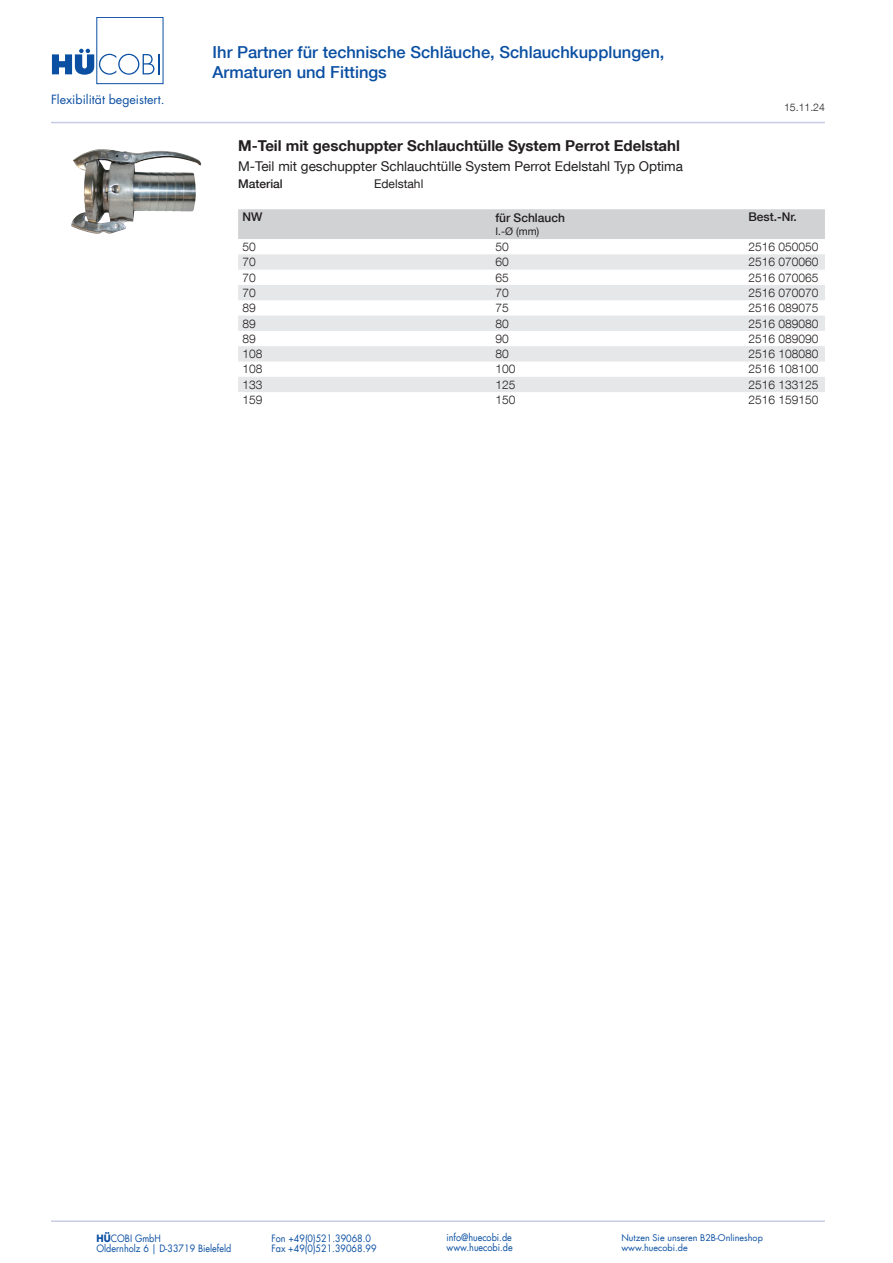
<style>
.page{position:relative;width:893px;height:1263px;background:#fff}
.page>*{position:absolute;margin:0;border:0;box-sizing:border-box;transform-origin:0 0}
.t1{font:500 16.5px/19.8px "Helvetica Neue LT Com";color:#0a4fa2}
.t2{font:700 15px "Helvetica Neue LT Com";color:#231f20}
.t3{font:13.5px "Helvetica Neue LT Com";color:#231f20}
.t4{font:12.3px "Futura LT";color:#0a4fa2}
.t5{font:300 12px "Helvetica Neue LT Com";color:#231f20}
.t6{font:500 12px "Helvetica Neue LT Com";color:#231f20}
.t7{font:12px "Helvetica Neue LT Com";color:#231f20}
.t8{font:300 10.5px "Helvetica Neue LT Com";color:#231f20}
.t9{font:10.5px "Helvetica Neue LT Com";color:#231f20}
.t10{font:9.9px "Futura LT";color:#0a4fa2;scale:.91 1}
.t11{font:9px "Futura LT";color:#0a4fa2}
.s1{font-weight:700}
</style>
<div class="page">
<hr style="left:51px;top:122px;width:774px;height:1px;background:#c7cbe6">
<hr style="left:51px;top:1220px;width:774px;height:2px;background:#c7cbe6">
<div style="left:96px;top:17px;width:67px;height:67px;border:1px solid #0a4fa2"></div>
<svg style="left:52px;top:49px;width:108px;height:26px"></svg>
<div style="left:238px;top:209px;width:587px;height:30px;background:#d1d2d4"></div>
<svg style="left:238px;top:254px;width:587px;height:138px;fill:#e6e7e9"></svg>
<img style="left:71px;top:149px;width:130px;height:85px">
<p class="t4" style="left:51px;top:91px;width:115px">Flexibilität begeistert.</p>
<h1 class="t1" style="left:213px;top:42px;width:453px">Ihr Partner für technische Schläuche, Schlauchkupplungen,<br>Armaturen und Fittings</h1>
<p class="t2" style="left:238px;top:136px;width:443px">M-Teil mit geschuppter Schlauchtülle System Perrot Edelstahl</p>
<p class="t3" style="left:238px;top:158px;width:446px">M-Teil mit geschuppter Schlauchtülle System Perrot Edelstahl Typ Optima</p>
<p class="t6" style="left:238px;top:177px;width:46px">Material</p>
<p class="t7" style="left:374px;top:176px;width:51px">Edelstahl</p>
<p class="t6" style="left:242px;top:210px;width:21px">NW</p>
<p class="t6" style="left:495px;top:211px;width:71px">für Schlauch</p>
<p class="t9" style="left:495px;top:224px;width:45px">I.-Ø (mm)</p>
<p class="t8" style="left:784px;top:101px;width:42px">15.11.24</p>
<p class="t6" style="left:748px;top:210px;width:50px">Best.-Nr.</p>
<p class="t5" style="left:242px;top:239px;width:15px">50</p>
<p class="t5" style="left:495px;top:239px;width:15px">50</p>
<p class="t5" style="left:748px;top:239px;width:72px">2516 050050</p>
<p class="t5" style="left:242px;top:255px;width:15px">70</p>
<p class="t5" style="left:495px;top:255px;width:15px">60</p>
<p class="t5" style="left:748px;top:255px;width:72px">2516 070060</p>
<p class="t5" style="left:242px;top:270px;width:15px">70</p>
<p class="t5" style="left:495px;top:270px;width:15px">65</p>
<p class="t5" style="left:748px;top:270px;width:72px">2516 070065</p>
<p class="t5" style="left:242px;top:285px;width:15px">70</p>
<p class="t5" style="left:495px;top:285px;width:15px">70</p>
<p class="t5" style="left:748px;top:285px;width:72px">2516 070070</p>
<p class="t5" style="left:242px;top:301px;width:15px">89</p>
<p class="t5" style="left:495px;top:301px;width:15px">75</p>
<p class="t5" style="left:748px;top:301px;width:72px">2516 089075</p>
<p class="t5" style="left:242px;top:316px;width:15px">89</p>
<p class="t5" style="left:495px;top:316px;width:15px">80</p>
<p class="t5" style="left:748px;top:316px;width:72px">2516 089080</p>
<p class="t5" style="left:242px;top:331px;width:15px">89</p>
<p class="t5" style="left:495px;top:331px;width:15px">90</p>
<p class="t5" style="left:748px;top:331px;width:72px">2516 089090</p>
<p class="t5" style="left:242px;top:347px;width:22px">108</p>
<p class="t5" style="left:495px;top:347px;width:15px">80</p>
<p class="t5" style="left:748px;top:347px;width:72px">2516 108080</p>
<p class="t5" style="left:242px;top:362px;width:22px">108</p>
<p class="t5" style="left:495px;top:362px;width:22px">100</p>
<p class="t5" style="left:748px;top:362px;width:72px">2516 108100</p>
<p class="t5" style="left:242px;top:377px;width:22px">133</p>
<p class="t5" style="left:495px;top:377px;width:22px">125</p>
<p class="t5" style="left:748px;top:377px;width:72px">2516 133125</p>
<p class="t5" style="left:242px;top:392px;width:22px">159</p>
<p class="t5" style="left:495px;top:392px;width:22px">150</p>
<p class="t5" style="left:748px;top:392px;width:72px">2516 159150</p>
<p class="t10" style="left:97px;top:1232px;width:72px"><span class="s1">HÜ</span>COBI GmbH</p>
<p class="t10" style="left:271px;top:1232px;width:111px">Fon +49(0)521.39068.0</p>
<p class="t10" style="left:446px;top:1231px;width:73px">info@huecobi.de</p>
<p class="t11" style="left:621px;top:1231px;width:143px">Nutzen Sie unseren B2B-Onlineshop</p>
<p class="t10" style="left:97px;top:1242px;width:150px">Oldernholz 6 | D-33719 Bielefeld</p>
<p class="t10" style="left:271px;top:1242px;width:117px">Fax +49(0)521.39068.99</p>
<p class="t10" style="left:446px;top:1241px;width:74px">www.huecobi.de</p>
<p class="t11" style="left:621px;top:1242px;width:68px">www.huecobi.de</p>
</div>
